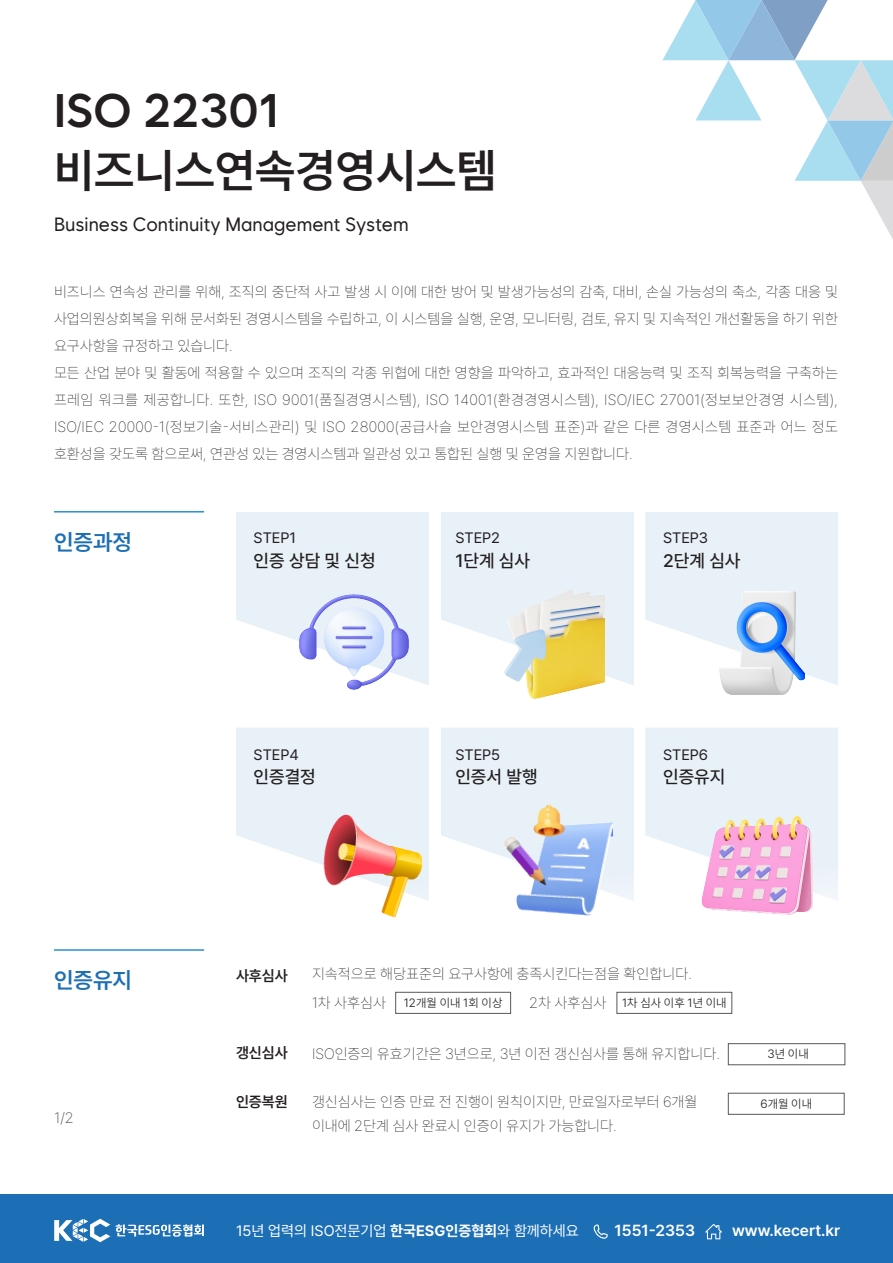
<style>
.page{position:relative;width:893px;height:1263px;background:#fff}
.page>*{position:absolute;margin:0;border:0;box-sizing:border-box;transform-origin:0 0}
.t1{font:600 46.65px "Wanted Sans";color:#231f20}
.t2{font:600 22.65px "Wanted Sans";color:#1c6eb5}
.t3{font:19.05px "Wanted Sans";color:#231f20}
.t4{font:500 18px "Pretendard";color:#231f20}
.t5{font:600 15.9px "Pretendard";color:#fff}
.t6{font:100 15px/27px "Pretendard";color:#231f20;text-align:justify}
.t7{font:15px "Pretendard";color:#231f20}
.t8{font:15px "Pretendard";color:#fff}
.t9{font:600 15px "Pretendard";color:#231f20}
.t10{font:300 12px "Pretendard";color:#231f20}
.s1{font-weight:700}
</style>
<div class="page">
<div style="left:0;top:1194px;width:893px;height:69px;background:#1c6eb5"></div>
<svg style="left:662px;top:0;width:231px;height:239px"></svg>
<hr style="left:54px;top:511px;width:150px;height:1px;background:#2991d1">
<svg style="left:236px;top:512px;width:193px;height:173px;background:#eaf1f8"></svg>
<svg style="left:236px;top:728px;width:193px;height:173px"></svg>
<svg style="left:441px;top:512px;width:193px;height:173px"></svg>
<svg style="left:441px;top:728px;width:193px;height:173px"></svg>
<svg style="left:645px;top:512px;width:193px;height:173px"></svg>
<svg style="left:645px;top:728px;width:193px;height:173px;background:#ebf1f8"></svg>
<img style="left:301px;top:814px;width:123px;height:104px">
<img style="left:504px;top:799px;width:108px;height:116px">
<img style="left:696px;top:817px;width:116px;height:98px">
<img style="left:300px;top:594px;width:108px;height:95px">
<img style="left:504px;top:590px;width:100px;height:109px">
<img style="left:720px;top:592px;width:85px;height:102px">
<div style="left:395px;top:992px;width:116px;height:21px;border:1px solid #57585a"></div>
<div style="left:617px;top:992px;width:115px;height:21px;border:1px solid #57585a"></div>
<div style="left:728px;top:1043px;width:117px;height:22px;border:1px solid #57585a"></div>
<div style="left:728px;top:1093px;width:116px;height:21px;border:1px solid #57585a"></div>
<hr style="left:54px;top:949px;width:150px;height:2px;background:#2991d1">
<svg style="left:54px;top:1219px;width:56px;height:23px"></svg>
<svg style="left:116px;top:1224px;width:88px;height:13px"></svg>
<svg style="left:593px;top:1224px;width:15px;height:15px"></svg>
<svg style="left:705px;top:1224px;width:17px;height:15px"></svg>
<p class="t1" style="left:54px;top:80px;width:228px">ISO 22301</p>
<p class="t1" style="left:54px;top:140px;width:444px">비즈니스연속경영시스템</p>
<p class="t3" style="left:54px;top:212px;width:356px">Business Continuity Management System</p>
<p class="t6" style="left:54px;top:277px;width:786px">비즈니스 연속성 관리를 위해, 조직의 중단적 사고 발생 시 이에 대한 방어 및 발생가능성의 감축, 대비, 손실 가능성의 축소, 각종 대응 및 사업의원상회복을 위해 문서화된 경영시스템을 수립하고, 이 시스템을 실행, 운영, 모니터링, 검토, 유지 및 지속적인 개선활동을 하기 위한 요구사항을 규정하고 있습니다.</p>
<p class="t6" style="left:54px;top:358px;width:786px">모든 산업 분야 및 활동에 적용할 수 있으며 조직의 각종 위협에 대한 영향을 파악하고, 효과적인 대응능력 및 조직 회복능력을 구축하는 프레임 워크를 제공합니다. 또한, ISO 9001(품질경영시스템), ISO 14001(환경경영시스템), ISO/IEC 27001(정보보안경영 시스템), ISO/IEC 20000-1(정보기술-서비스관리) 및 ISO 28000(공급사슬 보안경영시스템 표준)과 같은 다른 경영시스템 표준과 어느 정도 호환성을 갖도록 함으로써, 연관성 있는 경영시스템과 일관성 있고 통합된 실행 및 운영을 지원합니다.</p>
<p class="t2" style="left:54px;top:527px;width:80px">인증과정</p>
<p class="t7" style="left:254px;top:527px;width:44px">STEP1</p>
<p class="t7" style="left:455px;top:527px;width:46px">STEP2</p>
<p class="t4" style="left:254px;top:548px;width:124px">인증 상담 및 신청</p>
<p class="t4" style="left:455px;top:548px;width:76px">1단계 심사</p>
<p class="t7" style="left:254px;top:744px;width:47px">STEP4</p>
<p class="t7" style="left:455px;top:744px;width:46px">STEP5</p>
<p class="t4" style="left:254px;top:764px;width:64px">인증결정</p>
<p class="t4" style="left:455px;top:764px;width:84px">인증서 발행</p>
<p class="t7" style="left:663px;top:527px;width:47px">STEP3</p>
<p class="t4" style="left:663px;top:548px;width:79px">2단계 심사</p>
<p class="t7" style="left:663px;top:744px;width:47px">STEP6</p>
<p class="t4" style="left:663px;top:764px;width:64px">인증유지</p>
<p class="t2" style="left:54px;top:965px;width:80px">인증유지</p>
<p class="t9" style="left:236px;top:965px;width:53px">사후심사</p>
<p class="t6" style="left:55px;top:1103px;width:21px">1/2</p>
<p class="t9" style="left:236px;top:1042px;width:53px">갱신심사</p>
<p class="t9" style="left:236px;top:1091px;width:53px">인증복원</p>
<p class="t6" style="left:312px;top:960px;width:381px">지속적으로 해당표준의 요구사항에 충족시킨다는점을 확인합니다.</p>
<p class="t6" style="left:312px;top:989px;width:75px">1차 사후심사</p>
<p class="t6" style="left:529px;top:989px;width:79px">2차 사후심사</p>
<p class="t6" style="left:312px;top:1039px;width:409px">ISO인증의 유효기간은 3년으로, 3년 이전 갱신심사를 통해 유지합니다.</p>
<p class="t6" style="left:312px;top:1089px;width:387px;line-height:24px">갱신심사는 인증 만료 전 진행이 원칙이지만, 만료일자로부터 6개월 이내에 2단계 심사 완료시 인증이 유지가 가능합니다.</p>
<p class="t10" style="left:404px;top:994px;width:100px">12개월 이내 1회 이상</p>
<p class="t10" style="left:622px;top:994px;width:106px">1차 심사 이후 1년 이내</p>
<p class="t10" style="left:767px;top:1046px;width:43px">3년 이내</p>
<p class="t10" style="left:760px;top:1095px;width:53px">6개월 이내</p>
<p class="t8" style="left:236px;top:1220px;width:344px">15년 업력의 ISO전문기업 <span class="s1">한국ESG인증협회</span>와 함께하세요</p>
<p class="t5" style="left:615px;top:1219px;width:82px">1551-2353</p>
<p class="t5" style="left:732px;top:1219px;width:110px">www.kecert.kr</p>
</div>
